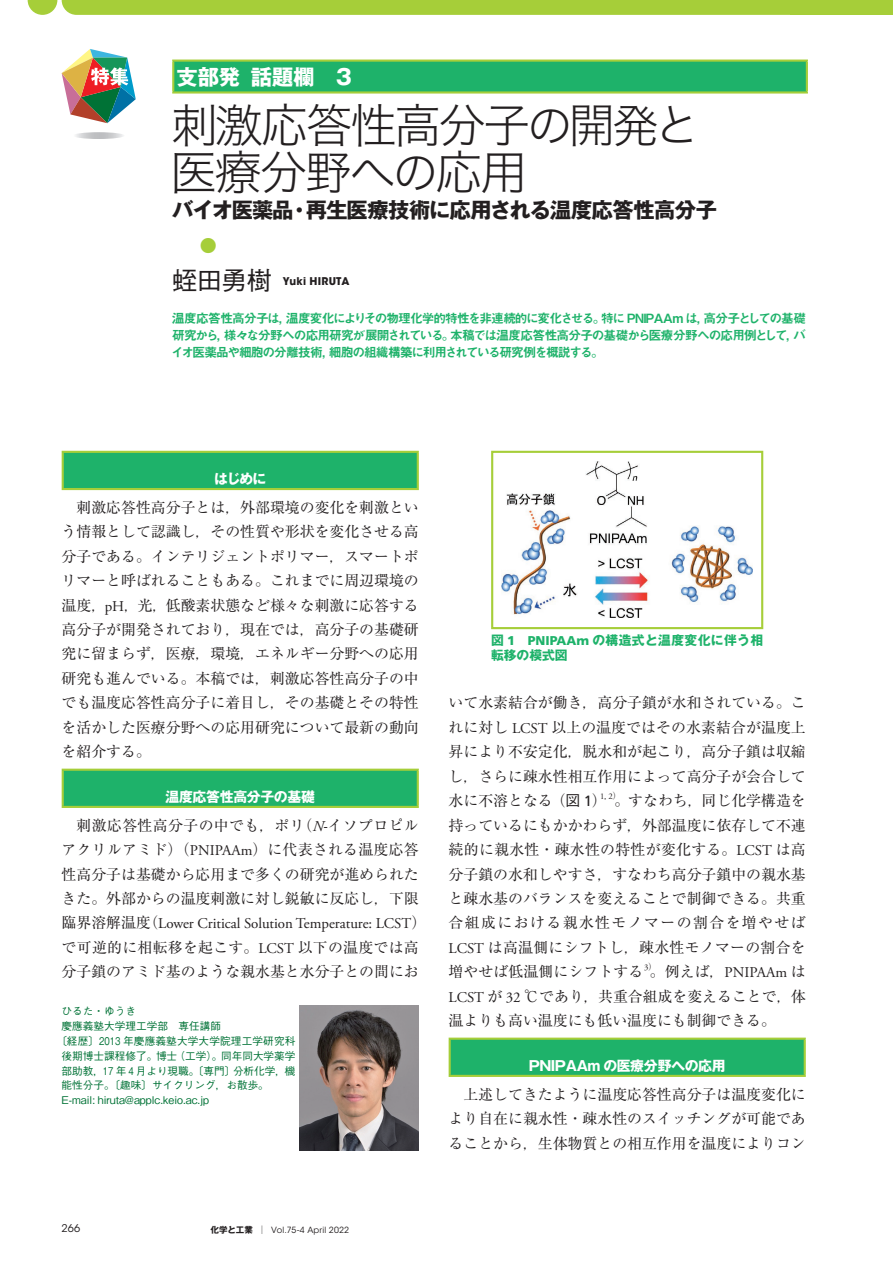
<style>
.page{position:relative;width:893px;height:1263px;background:#fff}
.page>*{position:absolute;margin:0;border:0;box-sizing:border-box;transform-origin:0 0}
.t1{font:46.8px/46.8px "Hira Kaku Std W2";letter-spacing:-.05em;color:#231f20}
.t2{font:500 25.5px "Gothic BBB Pr 6";color:#231f20}
.t3{font:700 21.3px "Gothic MB101 Pr 6";letter-spacing:-.035em;color:#231f20}
.t4{font:700 21.3px "Gothic MB101 Pr 6";color:#fff}
.t5{font:16.95px "Ryumin Pr 6";color:#a6ce39}
.t6{font:14.85px/24.5px "Ryumin Pr 6";color:#231f20;text-align:justify}
.t7{font:14.85px "Adobe Garamond Pro";color:#231f20}
.t8{font:700 13.8px "Gothic MB101 Pr 6";letter-spacing:-.025em;color:#fff}
.t9{font:12.75px/17px "Midashi Go Pr 6 MB31";letter-spacing:-.09em;color:#1eb26a;text-align:justify}
.t10{font:700 12.75px/14.9px "Gothic MB101 Pr 6";letter-spacing:.03em;color:#1eb26a}
.t11{font:500 10.65px "Gothic BBB Pr 6";color:#007236}
.t12{font:700 10.65px "ITC Avant Garde Std";letter-spacing:.025em;color:#231f20}
.t13{font:10.65px "ITC Avant Garde Std";color:#231f20}
.t14{font:8.7px "Adobe Garamond Pro";color:#231f20}
.t15{font:8.55px "ITC Avant Garde Std";letter-spacing:.025em;color:#231f20}
.s1{font-family:"Adobe Garamond Pro"}
.s2{font-family:"Adobe Garamond Pro";font-style:italic}
.s3{font-family:"Ryumin Pr 6"}
.s4{font-family:"Gothic MB101 Pr 6";font-weight:700}
.s5{font-family:"Frutiger LT Std";font-weight:900}
.s6{font-family:"Gothic BBB Pr 6";font-weight:500}
.s7{font-family:"Frutiger LT Std"}
</style>
<div class="page">
<svg style="left:75px;top:132px;width:49px;height:7px"></svg>
<svg style="left:62px;top:49px;width:74px;height:74px"></svg>
<svg style="left:28px;top:0;width:763px;height:15px;background:#a8cf3d"></svg>
<div style="left:791px;top:0;width:102px;height:15px;background:#a6ce39"></div>
<div style="left:63px;top:452px;width:355px;height:37px;background:#1eb26a"></div>
<hr style="left:62px;top:451px;width:357px;height:2px;background:#a6ce39">
<hr style="left:62px;top:453px;width:2px;height:35px;background:#a6ce39">
<hr style="left:417px;top:453px;width:2px;height:35px;background:#a6ce39">
<hr style="left:62px;top:488px;width:357px;height:2px;background:#a6ce39">
<div style="left:63px;top:770px;width:355px;height:37px;background:#1eb26a"></div>
<hr style="left:62px;top:769px;width:357px;height:2px;background:#a6ce39">
<hr style="left:62px;top:771px;width:2px;height:35px;background:#a6ce39">
<hr style="left:417px;top:771px;width:2px;height:35px;background:#a6ce39">
<hr style="left:62px;top:806px;width:357px;height:2px;background:#a6ce39">
<div style="left:450px;top:1039px;width:355px;height:37px;background:#1eb26a"></div>
<hr style="left:449px;top:1037px;width:357px;height:3px;background:#a6ce39">
<hr style="left:449px;top:1040px;width:2px;height:35px;background:#a6ce39">
<hr style="left:804px;top:1040px;width:2px;height:35px;background:#a6ce39">
<hr style="left:449px;top:1075px;width:357px;height:2px;background:#a6ce39">
<div style="left:173px;top:61px;width:634px;height:31px;background:#1eb26a"></div>
<hr style="left:172px;top:60px;width:636px;height:2px;background:#a6ce39">
<hr style="left:172px;top:62px;width:2px;height:29px;background:#a6ce39">
<hr style="left:806px;top:62px;width:2px;height:29px;background:#a6ce39">
<hr style="left:172px;top:91px;width:636px;height:3px;background:#a6ce39">
<img style="left:300px;top:1006px;width:119px;height:144px">
<img style="left:502px;top:461px;width:251px;height:157px">
<div style="left:491px;top:451px;width:272px;height:178px;border:2px solid #a6ce39"></div>
<h3 class="t4" style="left:176px;top:59px;width:177px">支部発 話題欄　3</h3>
<h1 class="t1" style="left:170px;top:101px;width:532px">刺激応答性高分子の開発と医療分野への応用</h1>
<h3 class="t3" style="left:172px;top:192px;width:546px">バイオ医薬品・再生医療技術に応用される温度応答性高分子</h3>
<p class="t5" style="left:200px;top:232px;width:19px">●</p>
<h2 class="t2" style="left:172px;top:260px;width:102px">蛭田勇樹</h2>
<p class="t12" style="left:283px;top:274px;width:68px">Yuki HIRUTA</p>
<p class="t9" style="left:171px;top:309px;width:637px">温度応答性高分子は，温度変化によりその物理化学的特性を非連続的に変化させる。特に PNIPAAm は，高分子としての基礎研究から，様々な分野への応用研究が展開されている。本稿では温度応答性高分子の基礎から医療分野への応用例として，バイオ医薬品や細胞の分離技術，細胞の組織構築に利用されている研究例を概説する。</p>
<p class="t8" style="left:214px;top:467px;width:54px">はじめに</p>
<p class="t6" style="left:62px;top:494px;width:359px">　刺激応答性高分子とは，外部環境の変化を刺激という情報として認識し，その性質や形状を変化させる高分子である。インテリジェントポリマー，スマートポリマーと呼ばれることもある。これまでに周辺環境の温度，<span class="s1">pH</span>，光，低酸素状態など様々な刺激に応答する高分子が開発されており，現在では，高分子の基礎研究に留まらず，医療，環境，エネルギー分野への応用研究も進んでいる。本稿では，刺激応答性高分子の中でも温度応答性高分子に着目し，その基礎とその特性を活かした医療分野への応用研究について最新の動向を紹介する。</p>
<p class="t8" style="left:166px;top:785px;width:151px">温度応答性高分子の基礎</p>
<p class="t6" style="left:62px;top:812px;width:359px">　刺激応答性高分子の中でも，ポリ（<span class="s2">N</span>-イソプロピルアクリルアミド）（<span class="s1">PNIPAAm</span>）に代表される温度応答性高分子は基礎から応用まで多くの研究が進められたきた。外部からの温度刺激に対し鋭敏に反応し，下限</p>
<p class="t7" style="left:62px;top:915px;width:366px"><span class="s3">臨界溶解温度（</span>Lower Critical Solution Temperature: LCST<span class="s3">）</span></p>
<p class="t6" style="left:62px;top:934px;width:359px">で可逆的に相転移を起こす。<span class="s1">LCST</span> 以下の温度では高分子鎖のアミド基のような親水基と水分子との間にお</p>
<p class="t11" style="left:62px;top:1002px;width:76px">ひるた・ゆうき</p>
<p class="t11" style="left:62px;top:1017px;width:161px">慶應義塾大学理工学部　専任講師</p>
<p class="t11" style="left:56px;top:1032px;width:241px">〔経歴〕2013 年慶應義塾大学大学院理工学研究科</p>
<p class="t11" style="left:62px;top:1047px;width:235px">後期博士課程修了。博士（工学）。同年同大学薬学</p>
<p class="t11" style="left:62px;top:1062px;width:235px">部助教，17 年 4 月より現職。〔専門〕分析化学，機</p>
<p class="t11" style="left:62px;top:1077px;width:209px">能性分子。〔趣味〕サイクリング，お散歩。</p>
<p class="t11" style="left:62px;top:1092px;width:149px">E-mail: hiruta@applc.keio.ac.jp</p>
<p class="t13" style="left:62px;top:1222px;width:20px">266</p>
<p class="t15" style="left:210px;top:1224px;width:140px"><span class="s4">化学と工業</span> <span class="s3">│</span> Vol.75-4 April 2022</p>
<p class="t10" style="left:491px;top:632px;width:274px">図 <span class="s5">1 PNIPAAm</span> の構造式と温度変化に伴う相転移の模式図</p>
<p class="t6" style="left:449px;top:690px;width:359px">いて水素結合が働き，高分子鎖が水和されている。これに対し <span class="s1">LCST</span> 以上の温度ではその水素結合が温度上昇により不安定化，脱水和が起こり，高分子鎖は収縮し，さらに疎水性相互作用によって高分子が会合して水に不溶となる（<span class="s6">図</span> <span class="s7">1</span>）</p>
<p class="t14" style="left:600px;top:791px;width:23px">1, 2<span class="s3">）</span></p>
<p class="t6" style="left:449px;top:788px;width:359px;text-indent:166px">。すなわち，同じ化学構造を持っているにもかかわらず，外部温度に依存して不連続的に親水性・疎水性の特性が変化する。<span class="s1">LCST</span> は高分子鎖の水和しやすさ，すなわち高分子鎖中の親水基と疎水基のバランスを変えることで制御できる。共重合組成における親水性モノマーの割合を増やせば<span class="s1">LCST</span> は高温側にシフトし，疎水性モノマーの割合を増やせば低温側にシフトする。例えば，<span class="s1">PNIPAAm</span> は</p>
<p class="t14" style="left:644px;top:962px;width:14px">3<span class="s3">）</span></p>
<p class="t6" style="left:449px;top:983px;width:359px"><span class="s1">LCST</span> が <span class="s1">32</span> ℃であり，共重合組成を変えることで，体温よりも高い温度にも低い温度にも制御できる。</p>
<p class="t8" style="left:529px;top:1054px;width:198px">PNIPAAm の医療分野への応用</p>
<p class="t6" style="left:449px;top:1081px;width:359px">　上述してきたように温度応答性高分子は温度変化により自在に親水性・疎水性のスイッチングが可能であることから，生体物質との相互作用を温度によりコン</p>
</div>
